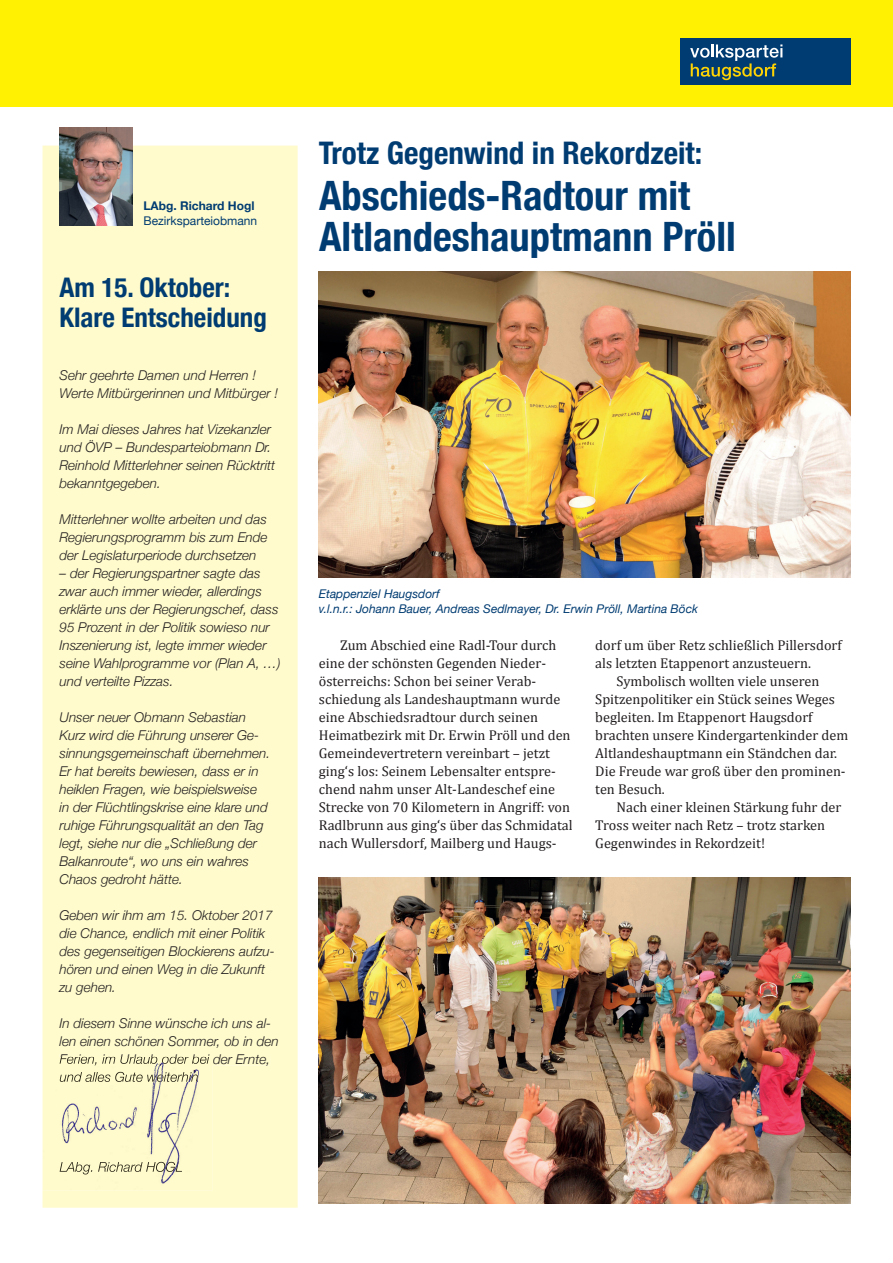
<style>
.page{position:relative;width:893px;height:1263px;background:#fff}
.page>*{position:absolute;margin:0;border:0;box-sizing:border-box;transform-origin:0 0}
.t1{font:700 condensed 40.5px/40.5px "Helvetica Neue";color:#003c72}
.t2{font:700 condensed 31.05px "Helvetica Neue";color:#003c72}
.t3{font:700 condensed 27px/30px "Helvetica Neue";color:#003c72}
.t4{font:14.25px/18px "Cambria";color:#231f20}
.t5{font:italic 300 13.5px/18px "Helvetica Neue";color:#231f20}
.t6{font:italic 12px/15px "Helvetica Neue";color:#003c72}
.t7{font:12px "Helvetica Neue";color:#003c72}
.t8{font:700 12px "Helvetica Neue";color:#003c72}
</style>
<div class="page">
<div style="left:0;top:0;width:893px;height:106px;background:#fff101"></div>
<div style="left:680px;top:38px;width:170px;height:47px;background:#003c72"></div>
<svg style="left:690px;top:44px;width:92px;height:36px"></svg>
<img style="left:319px;top:272px;width:531px;height:306px">
<img style="left:319px;top:878px;width:531px;height:326px">
<div style="left:43px;top:146px;width:255px;height:1062px;background:#fffbcc"></div>
<svg style="left:60px;top:1054px;width:210px;height:11px"></svg>
<img style="left:60px;top:128px;width:73px;height:97px">
<img style="left:43px;top:1057px;width:169px;height:134px">
<img style="left:60px;top:1057px;width:152px;height:8px">
<img style="left:60px;top:1072px;width:138px;height:10px">
<img style="left:60px;top:1162px;width:122px;height:12px">
<p class="t8" style="left:144px;top:197px;width:113px">LAbg. Richard Hogl</p>
<p class="t7" style="left:144px;top:212px;width:115px">Bezirksparteiobmann</p>
<h3 class="t3" style="left:60px;top:270px;width:209px">Am 15. Oktober:<br>Klare Entscheidung</h3>
<p class="t5" style="left:60px;top:365px;width:220px">Sehr geehrte Damen und Herren !<br>Werte Mitbürgerinnen und Mitbürger !</p>
<p class="t5" style="left:60px;top:419px;width:217px">Im Mai dieses Jahres hat Vizekanzler und ÖVP – Bundesparteiobmann Dr.<br>Reinhold Mitterlehner seinen Rücktritt bekanntgegeben.</p>
<p class="t5" style="left:60px;top:509px;width:210px;text-align:justify">Mitterlehner wollte arbeiten und das Regierungsprogramm bis zum Ende der Legislaturperiode durchsetzen</p>
<p class="t5" style="left:60px;top:563px;width:223px">– der Regierungspartner sagte das zwar auch immer wieder, allerdings erklärte uns der Regierungschef, dass 95 Prozent in der Politik sowieso nur Inszenierung ist, legte immer wieder seine Wahlprogramme vor (Plan A, …) und verteilte Pizzas.</p>
<p class="t5" style="left:60px;top:707px;width:212px">Unser neuer Obmann Sebastian Kurz wird die Führung unserer Ge&shy;sinnungsgemeinschaft übernehmen.<br>Er hat bereits bewiesen, dass er in heiklen Fragen, wie beispielsweise<br>in der Flüchtlingskrise eine klare und ruhige Führungsqualität an den Tag legt, siehe nur die „Schließung der Balkanroute“, wo uns ein wahres Chaos gedroht hätte.</p>
<p class="t5" style="left:60px;top:905px;width:217px">Geben wir ihm am 15. Oktober 2017 die Chance, endlich mit einer Politik des gegenseitigen Blockierens aufzu&shy;hören und einen Weg in die Zukunft zu gehen.</p>
<p class="t5" style="left:60px;top:1013px;width:221px">In diesem Sinne wünsche ich uns al&shy;len einen schönen Sommer, ob in den<br>Ferien, im Urlaub oder bei der Ernte,</p>
<h2 class="t2" style="left:319px;top:127px;width:385px">Trotz Gegenwind in Rekordzeit:</h2>
<h1 class="t1" style="left:319px;top:173px;width:418px">Abschieds-Radtour mit<br>Altlandeshauptmann Pröll</h1>
<p class="t6" style="left:319px;top:586px;width:380px">Etappenziel Haugsdorf<br>v.l.n.r.: Johann Bauer, Andreas Sedlmayer, Dr. Erwin Pröll, Martina Böck</p>
<p class="t4" style="left:319px;top:636px;width:255px;text-indent:21px">Zum Abschied eine Radl-Tour durch eine der schönsten Gegenden Nieder&shy;österreichs: Schon bei seiner Verab&shy;schiedung als Landeshauptmann wurde eine Abschiedsradtour durch seinen Heimatbezirk mit Dr. Erwin Pröll und den Gemeindevertretern vereinbart – jetzt ging‘s los: Seinem Lebensalter entspre&shy;chend nahm unser Alt-Landeschef eine Strecke von 70 Kilometern in Angriff: von Radlbrunn aus ging‘s über das Schmidatal nach Wullersdorf, Mailberg und Haugs-</p>
<p class="t4" style="left:595px;top:636px;width:248px">dorf um über Retz schließlich Pillersdorf</p>
<p class="t4" style="left:595px;top:654px;width:217px">als letzten Etappenort anzusteuern.</p>
<p class="t4" style="left:617px;top:672px;width:204px">Symbolisch wollten viele unseren</p>
<p class="t4" style="left:595px;top:690px;width:241px">Spitzenpolitiker ein Stück seines Weges</p>
<p class="t4" style="left:595px;top:708px;width:219px">begleiten. Im Etappenort Haugsdorf</p>
<p class="t4" style="left:595px;top:726px;width:254px">brachten unsere Kindergartenkinder dem</p>
<p class="t4" style="left:595px;top:744px;width:243px">Altlandeshauptmann ein Ständchen dar.</p>
<p class="t4" style="left:595px;top:762px;width:252px">Die Freude war groß über den prominen-</p>
<p class="t4" style="left:595px;top:780px;width:71px">ten Besuch.</p>
<p class="t4" style="left:617px;top:798px;width:226px">Nach einer kleinen Stärkung fuhr der</p>
<p class="t4" style="left:595px;top:816px;width:231px">Tross weiter nach Retz – trotz starken</p>
<p class="t4" style="left:595px;top:834px;width:171px">Gegenwindes in Rekordzeit!</p>
</div>
